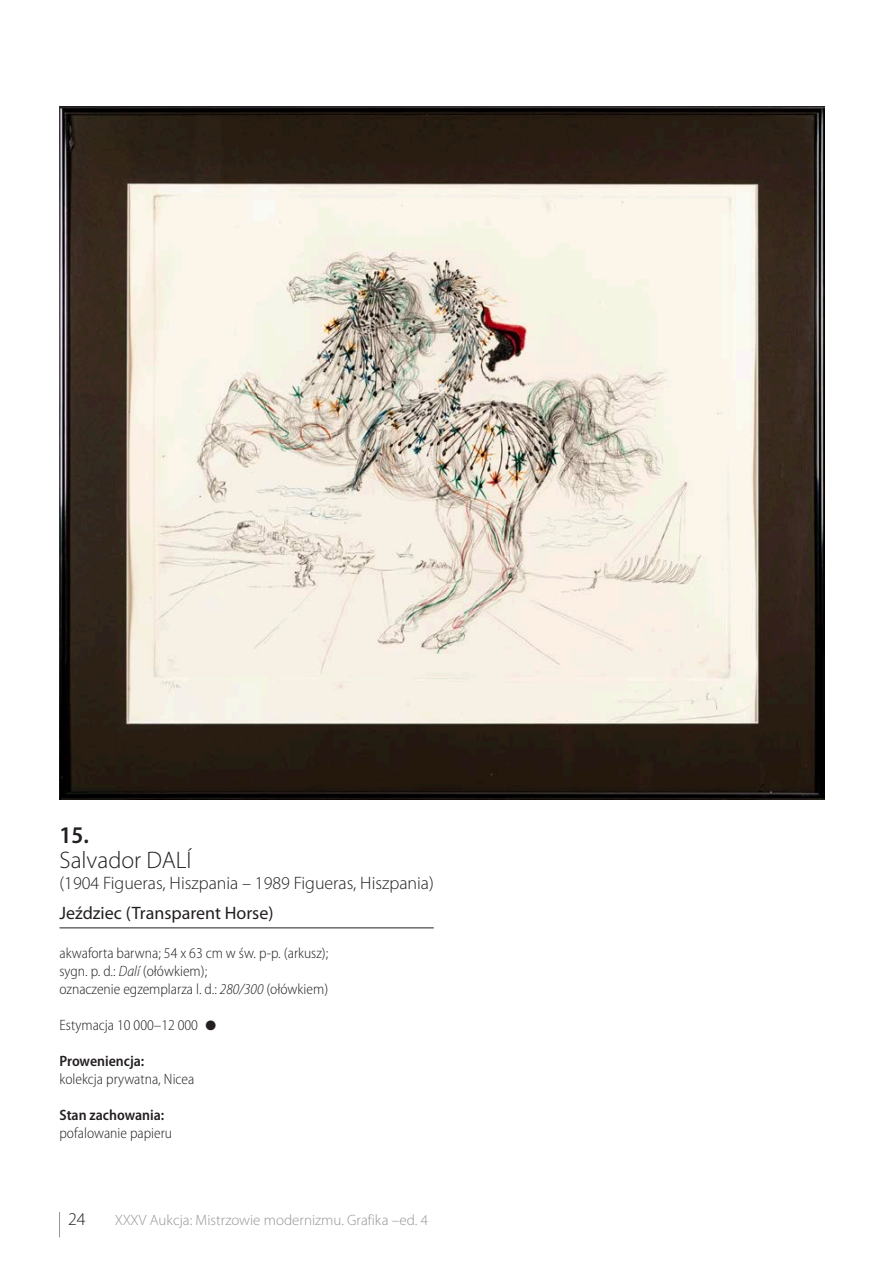
<style>
.page{position:relative;width:893px;height:1263px;background:#fff}
.page>*{position:absolute;margin:0;border:0;box-sizing:border-box;transform-origin:0 0}
.Autor{font:300 24px "Myriad Pro";color:#231f20}
.numer{font:600 semi-condensed 24px "Myriad Pro";color:#231f20}
.tekst_opis{font:300 18px "Myriad Pro";color:#231f20}
.tytuł{font:18px "Myriad Pro";color:#231f20}
.tekst_opis-2{font:300 semi-condensed 15px "Myriad Pro";color:#231f20}
.t1{font:300 15px "Myriad Pro";color:#939598}
.tekst_opis-3{font:600 semi-condensed 15px "Myriad Pro";color:#231f20}
.s1{font-style:italic}
</style>
<div class="page">
<svg style="left:59px;top:1212px;width:1px;height:25px"></svg>
<hr style="left:60px;top:927px;width:374px;height:1px;background:#231f20">
<img style="left:60px;top:106px;width:765px;height:693px">
<p class="numer" style="left:60px;top:822px;width:31px">15.</p>
<p class="Autor" style="left:60px;top:847px;width:134px">Salvador DALÍ</p>
<p class="tekst_opis" style="left:60px;top:873px;width:376px">(1904 Figueras, Hiszpania – 1989 Figueras, Hiszpania)</p>
<p class="tytuł" style="left:60px;top:903px;width:216px">Jeździec (Transparent Horse)</p>
<p class="tekst_opis-2" style="left:60px;top:945px;width:270px">akwaforta barwna; 54 x 63 cm w św. p-p. (arkusz);</p>
<p class="tekst_opis-2" style="left:60px;top:963px;width:149px">sygn. p. d.: <span class="s1">Dalí</span> (ołówkiem);</p>
<p class="tekst_opis-2" style="left:60px;top:981px;width:270px">oznaczenie egzemplarza l. d.: <span class="s1">280/300</span> (ołówkiem)</p>
<p class="tekst_opis-2" style="left:60px;top:1017px;width:158px">Estymacja 10 000–12 000 ●</p>
<p class="tekst_opis-3" style="left:60px;top:1053px;width:86px">Proweniencja:</p>
<p class="tekst_opis-2" style="left:60px;top:1071px;width:136px">kolekcja prywatna, Nicea</p>
<p class="tekst_opis-3" style="left:60px;top:1107px;width:106px">Stan zachowania:</p>
<p class="tekst_opis-2" style="left:60px;top:1125px;width:114px">pofalowanie papieru</p>
<p class="tekst_opis" style="left:68px;top:1209px;width:19px">24</p>
<p class="t1" style="left:115px;top:1212px;width:315px">XXXV Aukcja: Mistrzowie modernizmu. Grafika –ed. 4</p>
</div>
